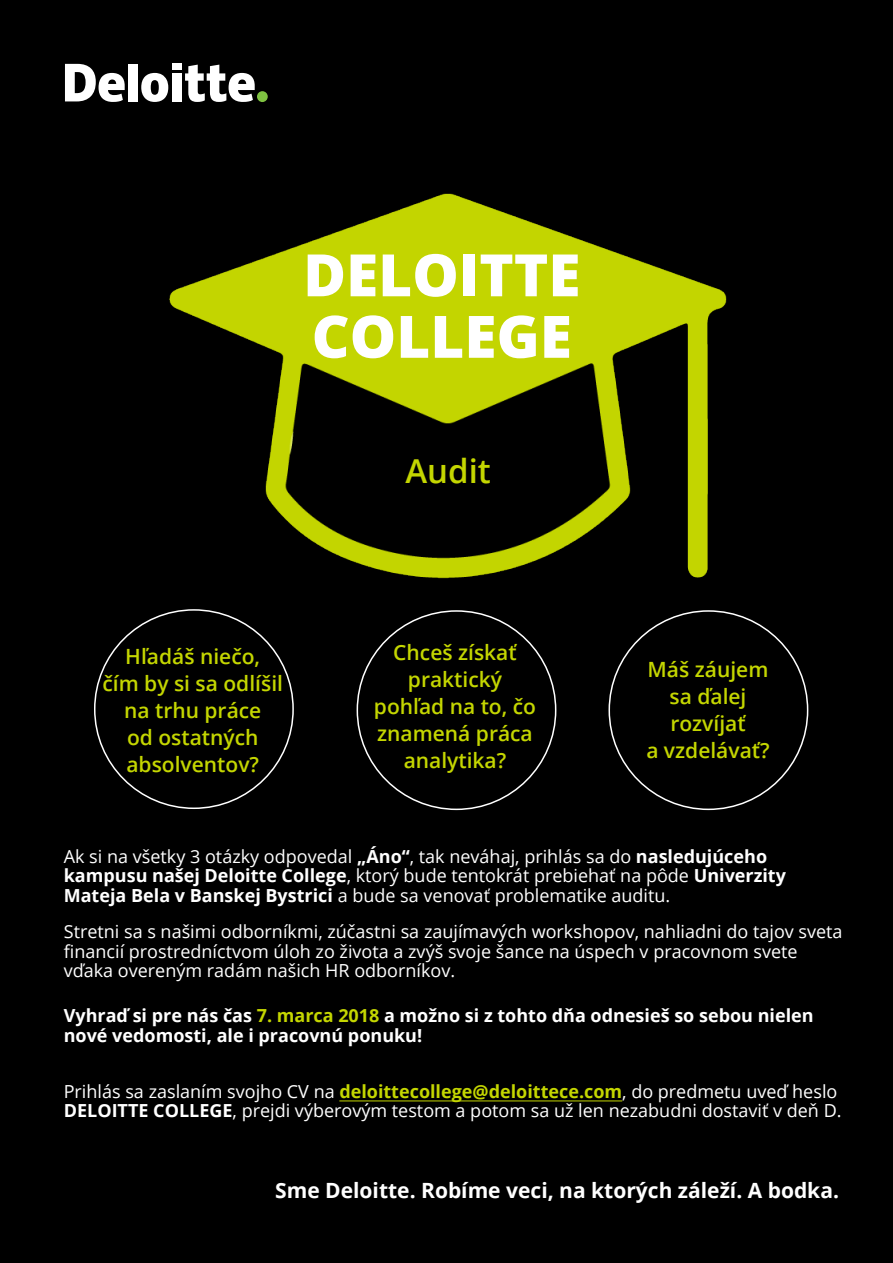
<style>
.page{position:relative;width:893px;height:1263px;background:#000}
.page>*{position:absolute;margin:0;border:0;box-sizing:border-box;transform-origin:0 0}
.t1{font:800 58.5px/61.5px "Open Sans";color:#fff}
.t2{font:600 33px "Open Sans";color:#c4d600}
.t3{font:600 21px/27px "Open Sans";color:#c4d600;text-align:center}
.t4{font:700 21px "Open Sans";color:#fff}
.t5{font:18px/19.5px "Open Sans";color:#fff}
.t6{font:700 18px/19.5px "Open Sans";color:#fff}
.s1{font-weight:700}
.s2{color:#c4d600}
.s3{font-weight:700;color:#c4d600}
</style>
<div class="page">
<div style="left:257px;top:91px;width:11px;height:11px;background:#7fc241;border-radius:50%"></div>
<div style="left:128px;top:64px;width:10px;height:37px;background:#fff"></div>
<svg style="left:141px;top:73px;width:27px;height:29px"></svg>
<div style="left:172px;top:73px;width:9px;height:28px;background:#fff"></div>
<div style="left:172px;top:64px;width:9px;height:6px;background:#fff"></div>
<svg style="left:185px;top:65px;width:70px;height:37px"></svg>
<svg style="left:65px;top:64px;width:60px;height:38px"></svg>
<img style="left:161px;top:184px;width:575px;height:401px">
<hr style="left:339px;top:1100px;width:283px;height:1px;background:#c4d600">
<p class="t1" style="left:303px;top:241px;width:279px">DELOITTE<br>COLLEGE</p>
<p class="t2" style="left:405px;top:449px;width:87px">Audit</p>
<p class="t3" style="left:102px;top:642px;width:182px">Hľadáš niečo,<br>čím by si sa odlíšil na trhu práce<br>od ostatných absolventov?</p>
<p class="t3" style="left:374px;top:638px;width:164px">Chceš získať praktický pohľad na to, čo znamená práca analytika?</p>
<p class="t3" style="left:646px;top:655px;width:125px">Máš záujem sa ďalej rozvíjať<br>a vzdelávať?</p>
<p class="t5" style="left:64px;top:846px;width:724px">Ak si na všetky 3 otázky odpovedal <span class="s1">„Áno“</span>, tak neváhaj, prihlás sa do <span class="s1">nasledujúceho kampusu našej Deloitte College</span>, ktorý bude tentokrát prebiehať na pôde <span class="s1">Univerzity<br>Mateja Bela v Banskej Bystrici</span> a bude sa venovať problematike auditu.</p>
<p class="t5" style="left:64px;top:922px;width:780px">Stretni sa s našimi odborníkmi, zúčastni sa zaujímavých workshopov, nahliadni do tajov sveta financií prostredníctvom úloh zo života a zvýš svoje šance na úspech v pracovnom svete vďaka overeným radám našich HR odborníkov.</p>
<p class="t6" style="left:64px;top:1006px;width:751px">Vyhraď si pre nás čas <span class="s2">7. marca 2018</span> a možno si z tohto dňa odnesieš so sebou nielen nové vedomosti, ale i pracovnú ponuku!</p>
<p class="t5" style="left:64px;top:1081px;width:779px">Prihlás sa zaslaním svojho CV na <span class="s3">deloittecollege@deloittece.com</span>, do predmetu uveď heslo<br><span class="s1">DELOITTE COLLEGE</span>, prejdi výberovým testom a potom sa už len nezabudni dostaviť v deň D.</p>
<p class="t4" style="left:275px;top:1175px;width:565px">Sme Deloitte. Robíme veci, na ktorých záleží. A bodka.</p>
</div>
